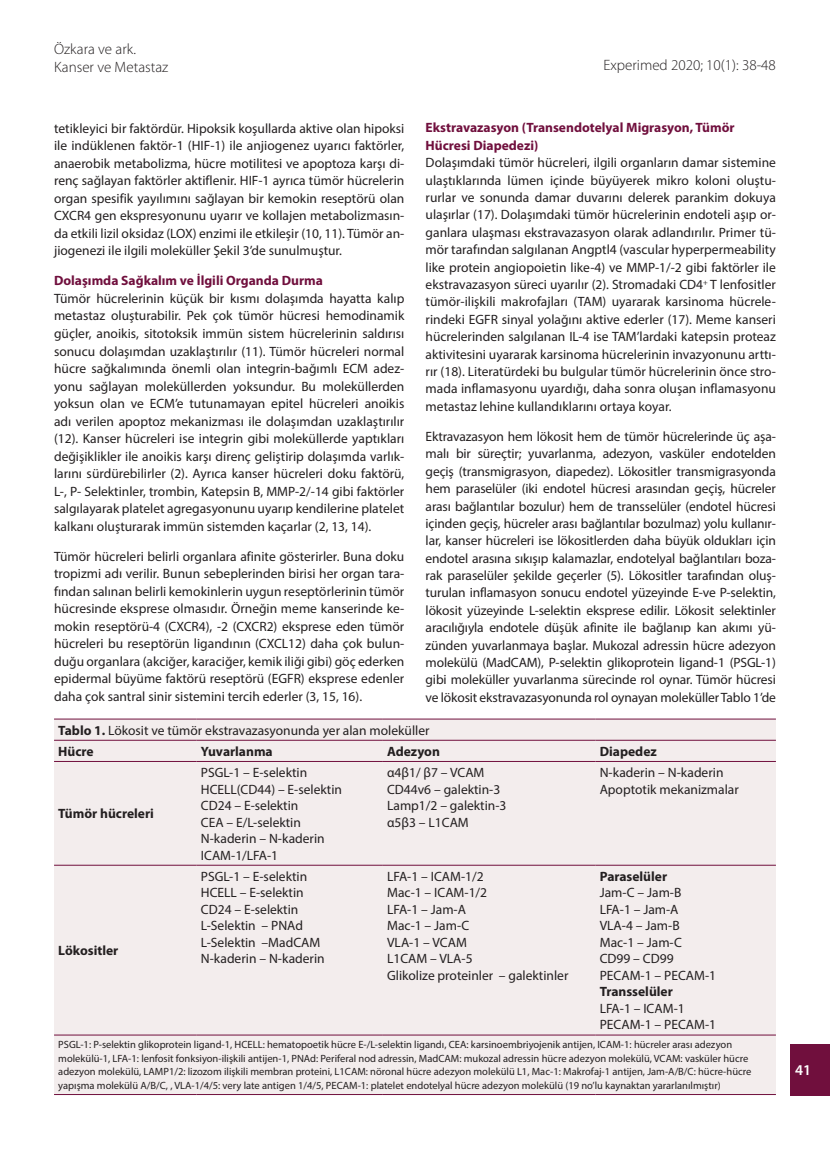
<style>
.page{position:relative;width:830px;height:1149px;background:#fff}
.page>*{position:absolute;margin:0;border:0;box-sizing:border-box;transform-origin:0 0}
.t1{font:300 15px/18px "Myriad Pro";color:#231f20}
.t2{font:600 15px "Myriad Pro";color:#fff}
.t3{font:13.5px/17.4px "Myriad Pro";color:#231f20}
.t4{font:700 13.5px/17.4px "Myriad Pro";color:#700f3d}
.t5{font:700 13.5px "Myriad Pro";color:#231f20}
.t6{font:10.5px/13.5px "Myriad Pro";color:#231f20}
.s1{font-weight:700}
</style>
<div class="page">
<div style="left:790px;top:1043px;width:39px;height:52px;background:#700f3d"></div>
<div style="left:54px;top:719px;width:721px;height:374px;background:#f3eded"></div>
<hr style="left:54px;top:864px;width:142px;height:1px;background:#700f3d">
<hr style="left:196px;top:864px;width:186px;height:1px;background:#700f3d">
<hr style="left:382px;top:864px;width:213px;height:1px;background:#700f3d">
<hr style="left:595px;top:864px;width:180px;height:1px;background:#700f3d">
<hr style="left:54px;top:718px;width:142px;height:1px;background:#700f3d">
<hr style="left:196px;top:718px;width:186px;height:1px;background:#700f3d">
<hr style="left:382px;top:718px;width:213px;height:1px;background:#700f3d">
<hr style="left:595px;top:718px;width:180px;height:1px;background:#700f3d">
<hr style="left:54px;top:739px;width:142px;height:1px;background:#700f3d">
<hr style="left:196px;top:739px;width:186px;height:1px;background:#700f3d">
<hr style="left:382px;top:739px;width:213px;height:1px;background:#700f3d">
<hr style="left:595px;top:739px;width:180px;height:1px;background:#700f3d">
<hr style="left:54px;top:761px;width:142px;height:1px;background:#700f3d">
<hr style="left:196px;top:761px;width:186px;height:1px;background:#700f3d">
<hr style="left:382px;top:761px;width:213px;height:1px;background:#700f3d">
<hr style="left:595px;top:761px;width:180px;height:1px;background:#700f3d">
<hr style="left:54px;top:1034px;width:142px;height:1px;background:#700f3d">
<hr style="left:196px;top:1034px;width:186px;height:1px;background:#700f3d">
<hr style="left:382px;top:1034px;width:213px;height:1px;background:#700f3d">
<hr style="left:595px;top:1034px;width:180px;height:1px;background:#700f3d">
<hr style="left:54px;top:1093px;width:142px;height:1px;background:#700f3d">
<hr style="left:196px;top:1093px;width:186px;height:1px;background:#700f3d">
<hr style="left:382px;top:1093px;width:213px;height:1px;background:#700f3d">
<hr style="left:595px;top:1093px;width:180px;height:1px;background:#700f3d">
<p class="t1" style="left:54px;top:40px;width:116px">Özkara ve ark.<br>Kanser ve Metastaz</p>
<p class="t1" style="left:603px;top:55px;width:174px">Experimed 2020; 10(1): 38-48</p>
<p class="t4" style="left:425px;top:119px;width:310px">Ekstravazasyon (Transendotelyal Migrasyon, Tümör<br>Hücresi Diapedezi)</p>
<p class="t3" style="left:425px;top:154px;width:351px;text-align:justify">Dolaşımdaki tümör hücreleri, ilgili organların damar sistemine ulaştıklarında lümen içinde büyüyerek mikro koloni oluştu&shy;rurlar ve sonunda damar duvarını delerek parankim dokuya ulaşırlar (17). Dolaşımdaki tümör hücrelerinin endoteli aşıp or&shy;ganlara ulaşması ekstravazasyon olarak adlandırılır. Primer tü&shy;mör tarafından salgılanan Angptl4 (vascular hyperpermeability like protein angiopoietin like-4) ve MMP-1/-2 gibi faktörler ile ekstravazasyon süreci uyarılır (2). Stromadaki CD4<sup>+</sup> T lenfositler tümör-ilişkili makrofajları (TAM) uyararak karsinoma hücrele&shy;rindeki EGFR sinyal yolağını aktive ederler (17). Meme kanseri hücrelerinden salgılanan IL-4 ise TAM’lardaki katepsin proteaz aktivitesini uyararak karsinoma hücrelerinin invazyonunu arttı&shy;rır (18). Literatürdeki bu bulgular tümör hücrelerinin önce stro&shy;mada inflamasyonu uyardığı, daha sonra oluşan inflamasyonu metastaz lehine kullandıklarını ortaya koyar.</p>
<p class="t3" style="left:425px;top:427px;width:351px;text-align:justify">Ektravazasyon hem lökosit hem de tümör hücrelerinde üç aşa&shy;malı bir süreçtir; yuvarlanma, adezyon, vasküler endotelden geçiş (transmigrasyon, diapedez). Lökositler transmigrasyonda hem paraselüler (iki endotel hücresi arasından geçiş, hücreler arası bağlantılar bozulur) hem de transselüler (endotel hücresi içinden geçiş, hücreler arası bağlantılar bozulmaz) yolu kullanır&shy;lar, kanser hücreleri ise lökositlerden daha büyük oldukları için endotel arasına sıkışıp kalamazlar, endotelyal bağlantıları boza&shy;rak paraselüler şekilde geçerler (5). Lökositler tarafından oluş&shy;turulan inflamasyon sonucu endotel yüzeyinde E-ve P-selektin, lökosit yüzeyinde L-selektin eksprese edilir. Lökosit selektinler aracılığıyla endotele düşük afinite ile bağlanıp kan akımı yü&shy;zünden yuvarlanmaya başlar. Mukozal adressin hücre adezyon molekülü (MadCAM), P-selektin glikoprotein ligand-1 (PSGL-1) gibi moleküller yuvarlanma sürecinde rol oynar. Tümör hücresi ve lökosit ekstravazasyonunda rol oynayan moleküller Tablo 1’de</p>
<p class="t3" style="left:58px;top:719px;width:372px;line-height:21.1px"><span class="s1">Tablo 1.</span> Lökosit ve tümör ekstravazasyonunda yer alan moleküller<br><span class="s1">Hücre</span></p>
<p class="t3" style="left:54px;top:119px;width:351px;text-align:justify">tetikleyici bir faktördür. Hipoksik koşullarda aktive olan hipoksi ile indüklenen faktör-1 (HIF-1) ile anjiogenez uyarıcı faktörler, anaerobik metabolizma, hücre motilitesi ve apoptoza karşı di&shy;renç sağlayan faktörler aktiflenir. HIF-1 ayrıca tümör hücrelerin organ spesifik yayılımını sağlayan bir kemokin reseptörü olan CXCR4 gen ekspresyonunu uyarır ve kollajen metabolizmasın&shy;da etkili lizil oksidaz (LOX) enzimi ile etkileşir (10, 11). Tümör an&shy;jiogenezi ile ilgili moleküller Şekil 3’de sunulmuştur.</p>
<p class="t4" style="left:54px;top:272px;width:270px">Dolaşımda Sağkalım ve İlgili Organda Durma</p>
<p class="t3" style="left:54px;top:289px;width:351px;text-align:justify">Tümör hücrelerinin küçük bir kısmı dolaşımda hayatta kalıp metastaz oluşturabilir. Pek çok tümör hücresi hemodinamik güçler, anoikis, sitotoksik immün sistem hücrelerinin saldırısı sonucu dolaşımdan uzaklaştırılır (11). Tümör hücreleri normal hücre sağkalımında önemli olan integrin-bağımlı ECM adez&shy;yonu sağlayan moleküllerden yoksundur. Bu moleküllerden yoksun olan ve ECM’e tutunamayan epitel hücreleri anoikis adı verilen apoptoz mekanizması ile dolaşımdan uzaklaştırılır (12). Kanser hücreleri ise integrin gibi moleküllerde yaptıkları değişiklikler ile anoikis karşı direnç geliştirip dolaşımda varlık&shy;larını sürdürebilirler (2). Ayrıca kanser hücreleri doku faktörü, L-, P- Selektinler, trombin, Katepsin B, MMP-2/-14 gibi faktörler salgılayarak platelet agregasyonunu uyarıp kendilerine platelet kalkanı oluşturarak immün sistemden kaçarlar (2, 13, 14).</p>
<p class="t3" style="left:54px;top:547px;width:351px;text-align:justify">Tümör hücreleri belirli organlara afinite gösterirler. Buna doku tropizmi adı verilir. Bunun sebeplerinden birisi her organ tara&shy;fından salınan belirli kemokinlerin uygun reseptörlerinin tümör hücresinde eksprese olmasıdır. Örneğin meme kanserinde ke&shy;mokin reseptörü-4 (CXCR4), -2 (CXCR2) eksprese eden tümör hücreleri bu reseptörün ligandının (CXCL12) daha çok bulun&shy;duğu organlara (akciğer, karaciğer, kemik iliği gibi) göç ederken epidermal büyüme faktörü reseptörü (EGFR) eksprese edenler daha çok santral sinir sistemini tercih ederler (3, 15, 16).</p>
<p class="t5" style="left:201px;top:742px;width:73px">Yuvarlanma</p>
<p class="t5" style="left:387px;top:742px;width:54px">Adezyon</p>
<p class="t5" style="left:599px;top:742px;width:59px">Diapedez</p>
<p class="t5" style="left:58px;top:804px;width:97px">Tümör hücreleri</p>
<p class="t3" style="left:201px;top:763px;width:142px;line-height:16.5px">PSGL-1 – E-selektin<br>HCELL(CD44) – E-selektin<br>CD24 – E-selektin<br>CEA – E/L-selektin<br>N-kaderin – N-kaderin<br>ICAM-1/LFA-1</p>
<p class="t3" style="left:387px;top:763px;width:121px;line-height:16.5px">α4β1/ β7 – VCAM<br>CD44v6 – galektin-3<br>Lamp1/2 – galektin-3 α5β3 – L1CAM</p>
<p class="t3" style="left:599px;top:763px;width:141px;line-height:16.5px">N-kaderin – N-kaderin<br>Apoptotik mekanizmalar</p>
<p class="t3" style="left:201px;top:867px;width:125px;line-height:16.5px">PSGL-1 – E-selektin<br>HCELL – E-selektin<br>CD24 – E-selektin<br>L-Selektin – PNAd<br>L-Selektin –MadCAM<br>N-kaderin – N-kaderin</p>
<p class="t3" style="left:387px;top:867px;width:183px;line-height:16.5px">LFA-1 – ICAM-1/2<br>Mac-1 – ICAM-1/2<br>LFA-1 – Jam-A<br>Mac-1 – Jam-C<br>VLA-1 – VCAM<br>L1CAM – VLA-5<br>Glikolize proteinler – galektinler</p>
<p class="t5" style="left:599px;top:867px;width:69px">Paraselüler</p>
<p class="t3" style="left:599px;top:884px;width:118px;line-height:16.5px">Jam-C – Jam-B<br>LFA-1 – Jam-A<br>VLA-4 – Jam-B<br>Mac-1 – Jam-C<br>CD99 – CD99<br>PECAM-1 – PECAM-1</p>
<p class="t5" style="left:599px;top:982px;width:75px">Transselüler</p>
<p class="t3" style="left:599px;top:999px;width:118px;line-height:16.5px">LFA-1 – ICAM-1<br>PECAM-1 – PECAM-1</p>
<p class="t6" style="left:58px;top:1037px;width:694px">PSGL-1: P-selektin glikoprotein ligand-1, HCELL: hematopoetik hücre E-/L-selektin ligandı, CEA: karsinoembriyojenik antijen, ICAM-1: hücreler arası adezyon molekülü-1, LFA-1: lenfosit fonksiyon-ilişkili antijen-1, PNAd: Periferal nod adressin, MadCAM: mukozal adressin hücre adezyon molekülü, VCAM: vasküler hücre adezyon molekülü, LAMP1/2: lizozom ilişkili membran proteini, L1CAM: nöronal hücre adezyon molekülü L1, Mac-1: Makrofaj-1 antijen, Jam-A/B/C: hücre-hücre yapışma molekülü A/B/C, , VLA-1/4/5: very late antigen 1/4/5, PECAM-1: platelet endotelyal hücre adezyon molekülü (19 no’lu kaynaktan yararlanılmıştır)</p>
<p class="t5" style="left:58px;top:941px;width:61px">Lökositler</p>
<p class="t2" style="left:794px;top:1060px;width:18px">41</p>
</div>
